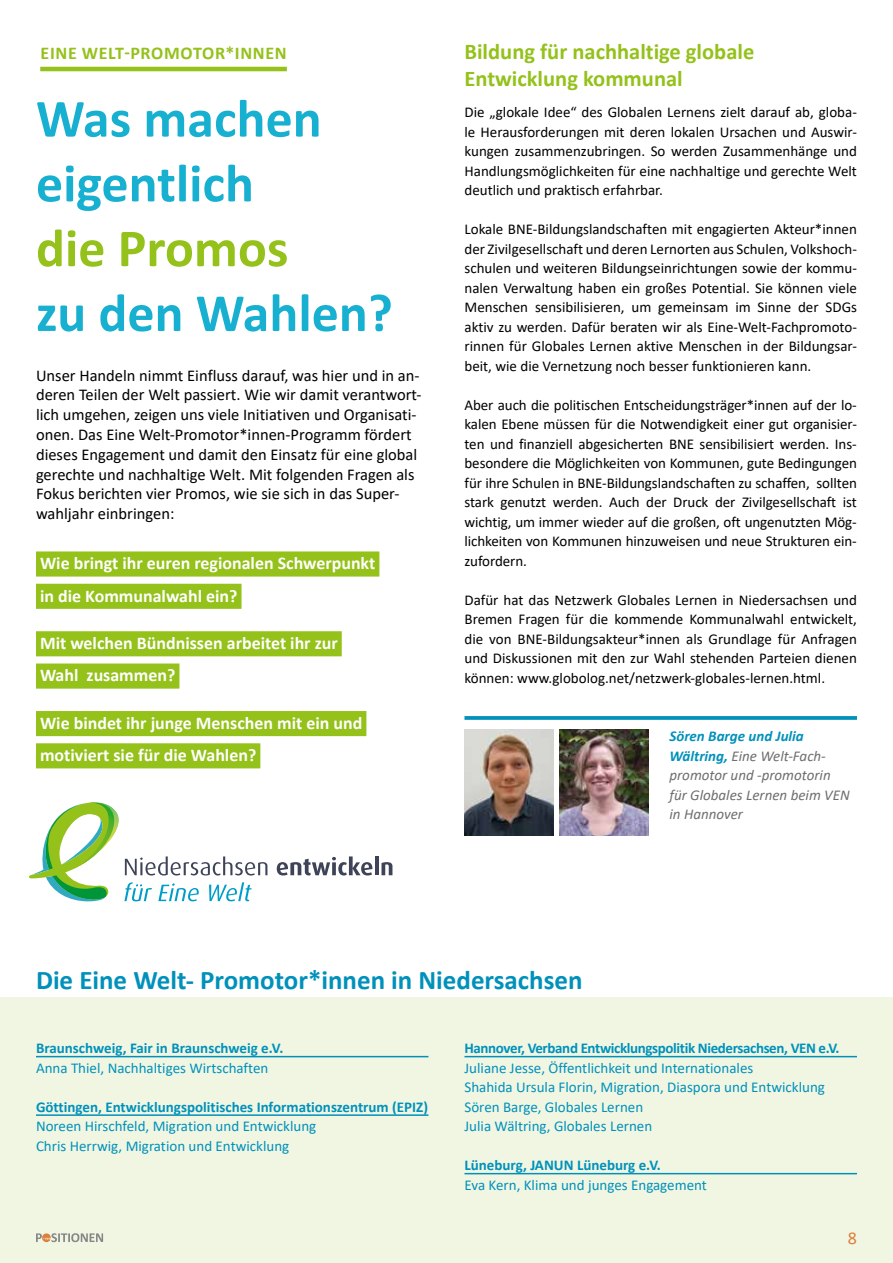
<style>
.page{position:relative;width:893px;height:1263px;background:#fff}
.page>*{position:absolute;margin:0;border:0;box-sizing:border-box;transform-origin:0 0}
.t1{font:700 54px/64.8px "Calibri";color:#18b0d1}
.t2{font:700 54px "Calibri";color:#94c11a}
.t3{font:700 27px "Calibri";color:#0091bb}
.t4{font:700 22.5px/27px "Calibri";color:#94c11a}
.t5{font:700 18px "Calibri";letter-spacing:.04em;color:#94c11a}
.t6{font:18px "Calibri";color:#dd803c}
.t7{font:700 17.85px/32.2px "Calibri";color:#fff}
.t8{font:16.5px/19.8px "Calibri";color:#000}
.t9{font:15px/19.5px "Calibri";color:#000;text-align:justify}
.t10{font:15px/19.5px "Calibri";color:#0091bb}
.t11{font:700 15px "Calibri";letter-spacing:-.02em;color:#0091bb}
.t12{font:italic 15px/19.5px "Calibri";color:#6e6e6e}
.s1{font-weight:700;color:#0091bb}
</style>
<div class="page">
<div style="left:0;top:998px;width:893px;height:265px;background:#f1f6e3"></div>
<svg style="left:36px;top:1233px;width:67px;height:9px"></svg>
<svg style="left:464px;top:716px;width:393px;height:4px;background:#0f97bf"></svg>
<hr style="left:40px;top:67px;width:247px;height:4px;background:#94c11a">
<div style="left:36px;top:551px;width:343px;height:25px;background:#94c11a"></div>
<div style="left:36px;top:584px;width:206px;height:25px;background:#94c11a"></div>
<div style="left:36px;top:631px;width:306px;height:25px;background:#94c11a"></div>
<div style="left:36px;top:663px;width:143px;height:26px;background:#94c11a"></div>
<div style="left:36px;top:711px;width:330px;height:25px;background:#94c11a"></div>
<div style="left:36px;top:743px;width:224px;height:25px;background:#94c11a"></div>
<svg style="left:277px;top:856px;width:96px;height:19px"></svg>
<hr style="left:375px;top:856px;width:4px;height:19px;background:#3f4358">
<svg style="left:381px;top:862px;width:11px;height:13px"></svg>
<svg style="left:29px;top:802px;width:238px;height:99px"></svg>
<img style="left:464px;top:729px;width:89px;height:106px">
<img style="left:560px;top:729px;width:88px;height:106px">
<hr style="left:36px;top:1056px;width:392px;height:1px;background:#0091bb">
<hr style="left:36px;top:1114px;width:392px;height:2px;background:#0091bb">
<hr style="left:464px;top:1056px;width:393px;height:1px;background:#0091bb">
<hr style="left:464px;top:1173px;width:393px;height:1px;background:#0091bb">
<p class="t5" style="left:41px;top:40px;width:248px">Eine Welt-Promotor*innen</p>
<h1 class="t1" style="left:36px;top:85px;width:287px">Was machen eigentlich</h1>
<h1 class="t2" style="left:36px;top:210px;width:254px">die Promos</h1>
<h1 class="t1" style="left:36px;top:280px;width:358px">zu den Wahlen?</h1>
<p class="t8" style="left:36px;top:365px;width:387px">U nser Handeln nimmt Einfluss darauf, was hier und in an&shy;deren Teilen der Welt passiert. Wie wir damit verantwort&shy;lich umgehen, zeigen uns viele I nitiativen und Organisati&shy;onen. Das Eine Welt-Promotor*innen-Programm fördert dieses Engagement und damit den Einsatz für eine global gerechte und nachhaltige Welt. Mit folgenden Fragen als Fokus berichten vier Promos, wie sie sich in das Super&shy;wahljahr einbringen:</p>
<p class="t7" style="left:40px;top:547px;width:337px">Wie bringt ihr euren regionalen Schwerpunkt in die Kommunalwahl ein?</p>
<p class="t7" style="left:40px;top:627px;width:299px">Mit welchen Bündnissen arbeitet ihr zur<br>Wahl zusammen?</p>
<p class="t7" style="left:40px;top:707px;width:324px">Wie bindet ihr junge Menschen mit ein und motiviert sie für die Wahlen?</p>
<h3 class="t4" style="left:464px;top:37px;width:291px">Bildung für nachhaltige globale<br>Entwicklung kommunal</h3>
<p class="t9" style="left:464px;top:102px;width:394px">Die „glokale Idee“ des Globalen Lernens zielt darauf ab, globa&shy;le Herausforderungen mit deren lokalen U rsachen und Auswir&shy;kungen zusammenzubringen. So werden Zusammenhänge und Handlungsmöglichkeiten für eine nachhaltige und gerechte Welt deutlich und praktisch erfahrbar.</p>
<p class="t9" style="left:464px;top:219px;width:394px">Lokale BNE-Bildungslandschaften mit engagierten Akteur*innen der Zivilgesellschaft und deren Lernorten aus Schulen, Volkshoch&shy;schulen und weiteren Bildungseinrichtungen sowie der kommu&shy;nalen Verwaltung haben ein großes Potential. Sie können viele Menschen sensibilisieren, um gemeinsam im Sinne der SDGs aktiv zu werden. Dafür beraten wir als Eine-Welt-Fachpromoto&shy;rinnen für Globales Lernen aktive Menschen in der Bildungsar&shy;beit, wie die Vernetzung noch besser funktionieren kann.</p>
<p class="t9" style="left:464px;top:394px;width:394px">Aber auch die politischen Entscheidungsträger*innen auf der lo&shy;kalen Ebene müssen für die Notwendigkeit einer gut organisier&shy;ten und finanziell abgesicherten BNE</p>
<p class="t9" style="left:464px;top:433px;width:394px;text-indent:235px">sensibilisiert werden. I ns&shy;besondere die Möglichkeiten von Kommunen, gute Bedingungen für ihre Schulen in BNE-Bildungslandschaften zu schaffen, sollten stark genutzt werden. Auch der Druck der Zivilgesellschaft ist wichtig, um immer wieder auf die großen, oft ungenutzten Mög&shy;lichkeiten von Kommunen hinzuweisen und neue Strukturen ein&shy;zufordern.</p>
<p class="t9" style="left:464px;top:589px;width:394px">Dafür hat das Netzwerk Globales Lernen in N iedersachsen und Bremen Fragen für die kommende Kommunalwahl entwickelt, die von BNE-Bildungsakteur*innen als Grundlage für Anfragen und Diskussionen mit den zur Wahl stehenden Parteien dienen können: www.globolog.net/netzwerk-globales-lernen.html.</p>
<p class="t12" style="left:669px;top:726px;width:182px"><span class="s1">Sören Barge und Julia<br>Wältring,</span> Eine Welt-Fach&shy;promotor und -promotorin für Globales Lernen beim VEN in Hannover</p>
<h2 class="t3" style="left:36px;top:961px;width:548px">Die Eine Welt- Promotor*innen in Niedersachsen</h2>
<p class="t11" style="left:36px;top:1037px;width:249px">Braunschweig, Fair in Braunschweig e.V.</p>
<p class="t10" style="left:36px;top:1057px;width:234px">Anna Thiel, Nachhaltiges Wirtschaften</p>
<p class="t11" style="left:36px;top:1096px;width:394px">Göttingen, Entwicklungspolitisches Informationszentrum (EPIZ)</p>
<p class="t10" style="left:36px;top:1116px;width:282px">Noreen H irschfeld, Migration und Entwicklung<br>Chris Herrwig, Migration und Entwicklung</p>
<p class="t11" style="left:464px;top:1037px;width:376px">Hannover, Verband Entwicklungspolitik Niedersachsen, VEN e.V.</p>
<p class="t10" style="left:464px;top:1057px;width:362px">Juliane Jesse, Öffentlichkeit und I nternationales<br>Shahida U rsula Florin, Migration, Diaspora und Entwicklung Sören Barge, Globales Lernen<br>Julia Wältring, Globales Lernen</p>
<p class="t11" style="left:464px;top:1154px;width:81px">Lüneburg, JANUN</p>
<p class="t11" style="left:577px;top:1154px;width:85px">Lüneburg e.V.</p>
<p class="t10" style="left:464px;top:1174px;width:244px">Eva Kern, Klima und junges Engagement</p>
<p class="t6" style="left:848px;top:1225px;width:11px">8</p>
</div>
